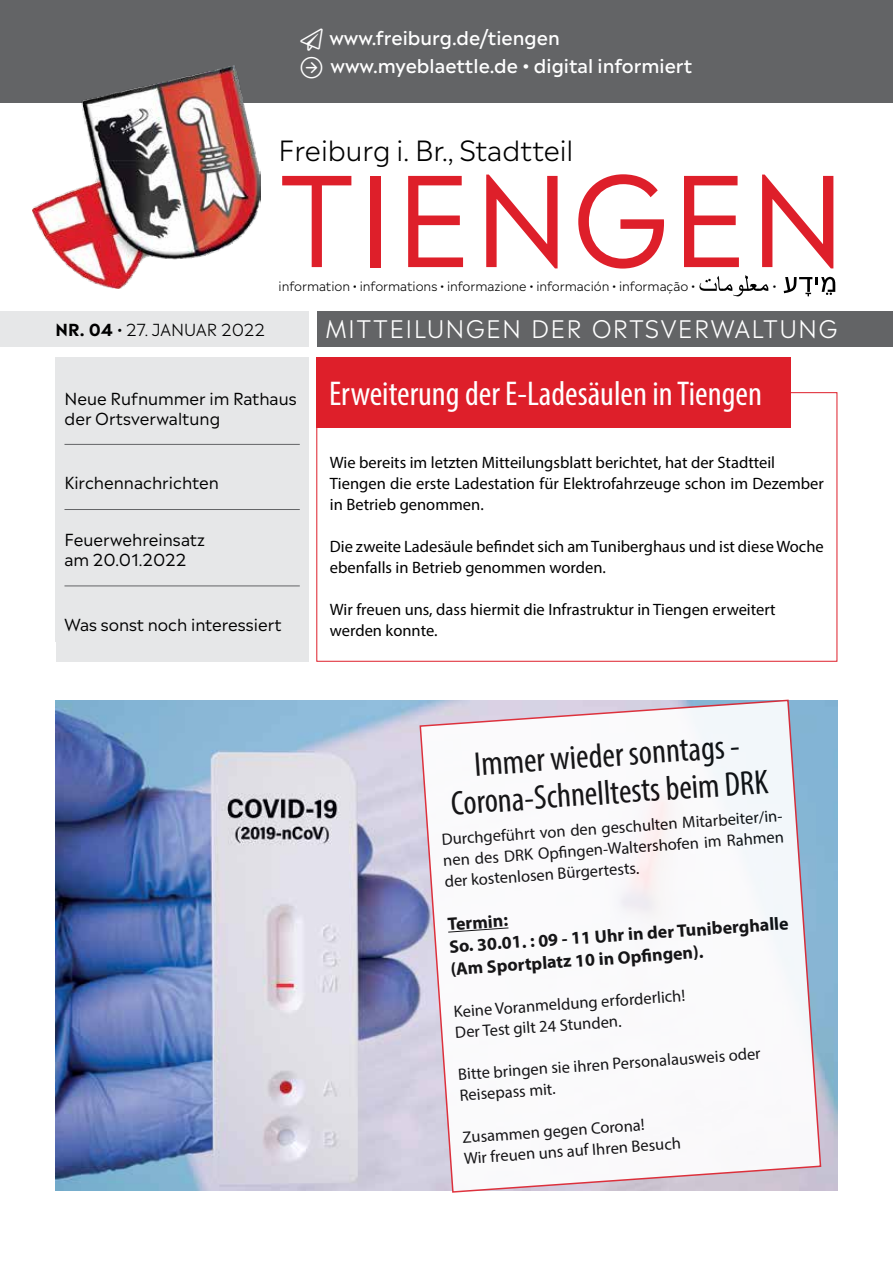
<style>
.page{position:relative;width:893px;height:1263px;background:#fff}
.page>*{position:absolute;margin:0;border:0;box-sizing:border-box;transform-origin:0 0}
.t1{font:123.3px "Madera";letter-spacing:.01em;color:#de1f2a}
.t2{font:condensed 34.5px/37.5px "Myriad Pro";color:#000;text-align:center}
.t3{font:condensed 34.5px "Myriad Pro";color:#fff}
.t4{font:300 27.6px "Madera";letter-spacing:-.005em;color:#000}
.t5{font:300 24px "Madera";letter-spacing:.05em;color:#fff}
.t6{font:500 18.9px/27.8px "Madera";color:#fff}
.t7{font:700 18px/22.5px "Myriad Pro";color:#000}
.t8{font:16.5px/21px "Myriad Pro";color:#000}
.t9{font:16.5px/19.8px "Madera";color:#000}
.t10{font:300 16.5px "Madera";letter-spacing:-.005em;color:#000}
.t11{font:300 12.75px "Madera";color:#000}
.s1{font-weight:700}
</style>
<div class="page">
<div style="left:0;top:0;width:893px;height:102px;background:#636466"></div>
<div style="left:317px;top:311px;width:576px;height:36px;background:#636466"></div>
<img style="left:32px;top:65px;width:228px;height:224px">
<div style="left:0;top:311px;width:308px;height:36px;background:#e6e7e8"></div>
<svg style="left:699px;top:275px;width:69px;height:21px"></svg>
<svg style="left:784px;top:277px;width:51px;height:19px"></svg>
<div style="left:56px;top:357px;width:252px;height:304px;background:#e6e7e8"></div>
<hr style="left:64px;top:444px;width:236px;height:1px;background:#636466">
<hr style="left:64px;top:509px;width:236px;height:1px;background:#636466">
<hr style="left:64px;top:585px;width:236px;height:1px;background:#636466">
<img style="left:56px;top:701px;width:781px;height:490px">
<svg style="left:419px;top:699px;width:403px;height:494px"></svg>
<div style="left:316px;top:357px;width:474px;height:70px;background:#de1f2a"></div>
<p class="t6" style="left:331px;top:22px;width:363px;text-indent:-30px">➢ www.freiburg.de/tiengen www.myeblaettle.de • digital informiert</p>
<h3 class="t4" style="left:279px;top:127px;width:296px">Freiburg i. Br., Stadtteil</h3>
<h1 class="t1" style="left:277px;top:114px;width:571px">Tiengen</h1>
<p class="t11" style="left:279px;top:275px;width:418px">information • informations • informazione • información • informação •</p>
<p class="t11" style="left:773px;top:275px;width:6px">•</p>
<p class="t10" style="left:55px;top:316px;width:211px"><span class="s1">Nr. 04</span> • 27. januar 2022</p>
<h3 class="t5" style="left:325px;top:309px;width:514px">Mitteilungen der Ortsverwaltung</h3>
<p class="t9" style="left:64px;top:386px;width:234px">Neue Rufnummer im Rathaus der Ortsverwaltung</p>
<p class="t9" style="left:64px;top:471px;width:156px">Kirchennachrichten</p>
<p class="t9" style="left:64px;top:528px;width:142px">Feuerwehreinsatz am 20.01.2022</p>
<p class="t9" style="left:64px;top:613px;width:219px">Was sonst noch interessiert</p>
<h2 class="t3" style="left:329px;top:373px;width:434px">Erweiterung der E-Ladesäulen in Tiengen</h2>
<p class="t8" style="left:330px;top:451px;width:495px">Wie bereits im letzten Mitteilungsblatt berichtet, hat der Stadtteil<br>Tiengen die erste Ladestation für Elektrofahrzeuge schon im Dezember in Betrieb genommen.</p>
<p class="t8" style="left:330px;top:535px;width:495px">Die zweite Ladesäule befindet sich am Tuniberghaus und ist diese Woche ebenfalls in Betrieb genommen worden.</p>
<p class="t8" style="left:330px;top:598px;width:447px">Wir freuen uns, dass hiermit die Infrastruktur in Tiengen erweitert werden konnte.</p>
<h2 class="t2" style="left:447px;top:747px;width:319px;rotate:-4deg">Immer wieder sonntags -<br>Corona-Schnelltests beim DRK</h2>
<p class="t8" style="left:441px;top:829px;width:346px;rotate:-4deg">Durchgeführt von den geschulten Mitarbeiter/in&shy;nen des DRK Opfi ngen-Waltershofen im Rahmen der kostenlosen Bürgertests.</p>
<p class="t7" style="left:447px;top:912px;width:342px;rotate:-4deg">Termin:<br>So. 30.01. : 09 - 11 Uhr in der Tuniberghalle (Am Sportplatz 10 in Opfi ngen).</p>
<p class="t8" style="left:453px;top:1001px;width:233px;rotate:-4deg">Keine Voranmeldung erforderlich!<br>Der Test gilt 24 Stunden.</p>
<p class="t8" style="left:457px;top:1064px;width:305px;rotate:-4deg">Bitte bringen sie ihren Personalausweis oder<br>Reisepass mit.</p>
<p class="t8" style="left:462px;top:1126px;width:219px;rotate:-4deg">Zusammen gegen Corona!<br>Wir freuen uns auf Ihren Besuch</p>
</div>
